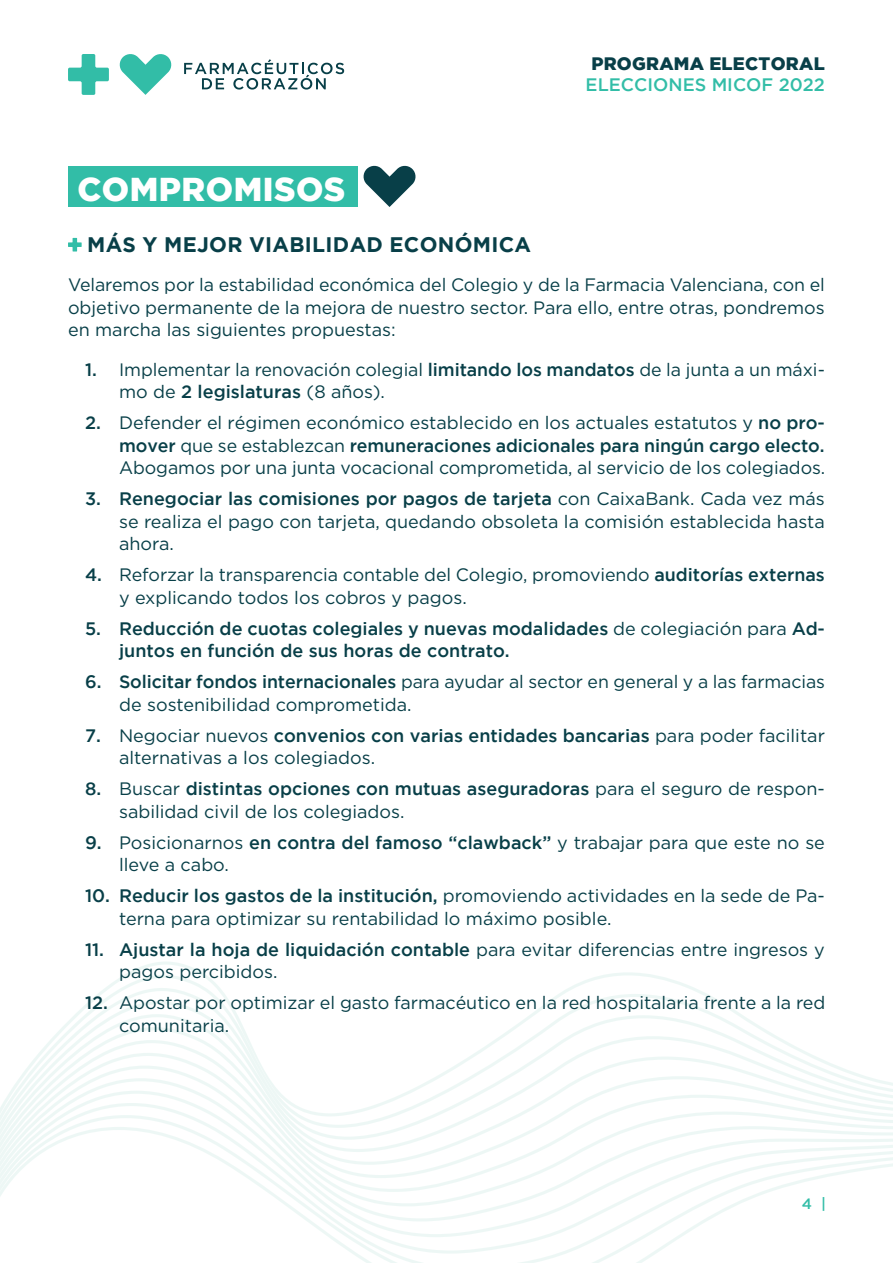
<style>
.page{position:relative;width:893px;height:1263px;background:#fff}
.page>*{position:absolute;margin:0;border:0;box-sizing:border-box;transform-origin:0 0}
.t1{font:900 33px "Gotham";letter-spacing:.015em;color:#fff}
.t2{font:700 21px "Gotham";letter-spacing:.015em;color:#083f48}
.t3{font:18px/22.5px "Gotham";color:#083f48}
.t4{font:500 18px/22.5px "Gotham";color:#083f48}
.t5{font:500 18px "Gotham";color:#32bda7}
.t6{font:900 18px "Gotham";letter-spacing:.015em;color:#083f48}
.t7{font:500 15px "Gotham";color:#32bda7}
.s1{font-weight:500}
.s2{font-weight:400}
</style>
<div class="page">
<svg style="left:184px;top:59px;width:160px;height:31px"></svg>
<svg style="left:119px;top:54px;width:53px;height:41px"></svg>
<svg style="left:68px;top:54px;width:41px;height:41px"></svg>
<svg style="left:106px;top:975px;width:588px;height:13px"></svg>
<svg style="left:90px;top:988px;width:630px;height:13px"></svg>
<svg style="left:76px;top:1001px;width:664px;height:13px"></svg>
<svg style="left:63px;top:1014px;width:698px;height:13px"></svg>
<svg style="left:51px;top:1027px;width:732px;height:13px"></svg>
<svg style="left:39px;top:1040px;width:769px;height:13px"></svg>
<svg style="left:29px;top:1053px;width:805px;height:12px"></svg>
<svg style="left:20px;top:1065px;width:851px;height:13px"></svg>
<svg style="left:11px;top:1078px;width:882px;height:13px"></svg>
<svg style="left:3px;top:1091px;width:890px;height:12px"></svg>
<svg style="left:0;top:1103px;width:893px;height:12px"></svg>
<svg style="left:0;top:1115px;width:893px;height:12px"></svg>
<svg style="left:0;top:1127px;width:893px;height:136px"></svg>
<div style="left:68px;top:166px;width:289px;height:41px;background:#32bda7"></div>
<svg style="left:68px;top:238px;width:14px;height:13px"></svg>
<svg style="left:363px;top:165px;width:53px;height:42px"></svg>
<p class="t6" style="left:591px;top:53px;width:235px">PROGRAMA ELECTORAL</p>
<p class="t5" style="left:586px;top:74px;width:241px">ELECCIONES MICOF 2022</p>
<h1 class="t1" style="left:77px;top:170px;width:270px">COMPROMISOS</h1>
<p class="t2" style="left:87px;top:232px;width:445px">MÁS Y MEJOR VIABILIDAD ECONÓMICA</p>
<p class="t3" style="left:68px;top:273px;width:758px;text-align:justify">Velaremos por la estabilidad económica del Colegio y de la Farmacia Valenciana, con el objetivo permanente de la mejora de nuestro sector. Para ello, entre otras, pondremos en marcha las siguientes propuestas:</p>
<p class="t3" style="left:119px;top:358px;width:708px;text-indent:-34px"><span class="s1">1.</span> Implementar la renovación colegial <span class="s1">limitando los mandatos</span> de la junta a un máxi&shy;mo de <span class="s1">2 legislaturas</span> (8 años).</p>
<p class="t3" style="left:119px;top:411px;width:708px;text-align:justify;text-indent:-34px"><span class="s1">2.</span> Defender el régimen económico establecido en los actuales estatutos y <span class="s1">no pro&shy;mover</span> que se establezcan <span class="s1">remuneraciones adicionales para ningún cargo electo.<br></span>Abogamos por una junta vocacional comprometida, al servicio de los colegiados.</p>
<p class="t3" style="left:119px;top:487px;width:707px;text-align:justify;text-indent:-34px"><span class="s1">3. Renegociar las comisiones por pagos de tarjeta</span> con CaixaBank. Cada vez más se realiza el pago con tarjeta, quedando obsoleta la comisión establecida hasta ahora.</p>
<p class="t3" style="left:119px;top:563px;width:707px;text-indent:-34px"><span class="s1">4.</span> Reforzar la transparencia contable del Colegio, promoviendo <span class="s1">auditorías externas </span>y explicando todos los cobros y pagos.</p>
<p class="t4" style="left:119px;top:617px;width:707px;text-indent:-34px">5. Reducción de cuotas colegiales y nuevas modalidades <span class="s2">de colegiación para</span> Ad&shy;juntos en función de sus horas de contrato.</p>
<p class="t3" style="left:119px;top:670px;width:707px;text-indent:-34px"><span class="s1">6. Solicitar fondos internacionales</span> para ayudar al sector en general y a las farmacias de sostenibilidad comprometida.</p>
<p class="t3" style="left:119px;top:724px;width:707px;text-indent:-34px"><span class="s1">7.</span> Negociar nuevos <span class="s1">convenios con varias entidades bancarias</span> para poder facilitar alternativas a los colegiados.</p>
<p class="t3" style="left:119px;top:777px;width:707px;text-indent:-34px"><span class="s1">8.</span> Buscar <span class="s1">distintas opciones con mutuas aseguradoras</span> para el seguro de respon&shy;sabilidad civil de los colegiados.</p>
<p class="t3" style="left:119px;top:831px;width:707px;text-indent:-34px"><span class="s1">9.</span> Posicionarnos <span class="s1">en contra del famoso “clawback”</span> y trabajar para que este no se lleve a cabo.</p>
<p class="t3" style="left:119px;top:884px;width:707px;text-indent:-34px"><span class="s1">10. Reducir los gastos de la institución,</span> promoviendo actividades en la sede de Pa&shy;terna para optimizar su rentabilidad lo máximo posible.</p>
<p class="t3" style="left:119px;top:938px;width:707px;text-indent:-34px"><span class="s1">11. Ajustar la hoja de liquidación contable</span> para evitar diferencias entre ingresos y pagos percibidos.</p>
<p class="t3" style="left:119px;top:991px;width:708px;text-indent:-34px"><span class="s1">12.</span> Apostar por optimizar el gasto farmacéutico en la red hospitalaria frente a la red comunitaria.</p>
<p class="t7" style="left:802px;top:1195px;width:26px">4 |</p>
</div>
